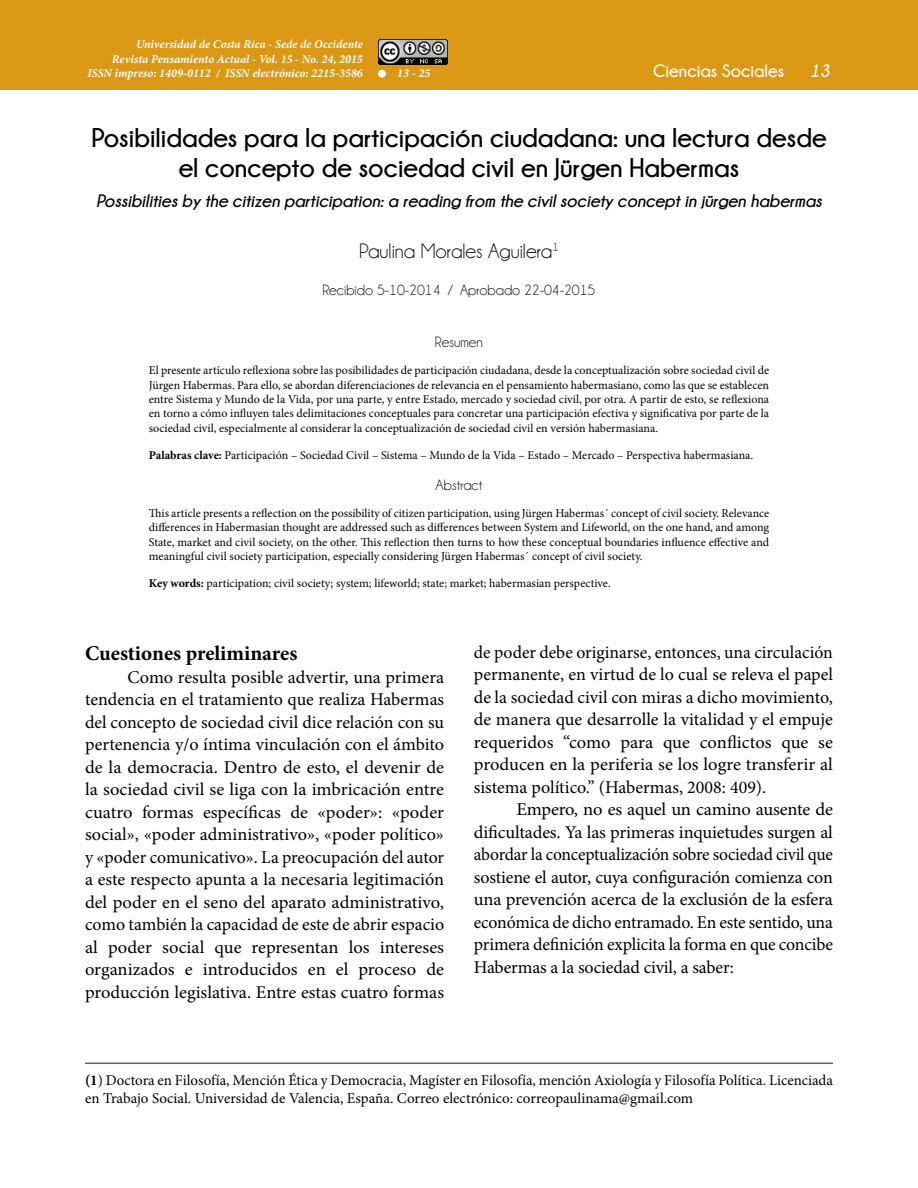
<style>
.page{position:relative;width:918px;height:1188px;background:#fff}
.page>*{position:absolute;margin:0;border:0;box-sizing:border-box;transform-origin:0 0}
.t1{font:700 27px/30px "Champagne&Limousines";color:#000;text-align:center}
.t2{font:21px "Champagne&Limousines";color:#000}
.t3{font:700 21px "Minion Pro";color:#000}
.t4{font:18px/22.5px "Minion Pro";letter-spacing:-.005em;color:#000;text-align:justify}
.t5{font:italic 700 18px "Champagne&Limousines";color:#000}
.t6{font:700 18px "Champagne&Limousines";color:#fff}
.t7{font:italic 700 18px "Champagne&Limousines";color:#fff}
.t8{font:15px/18px "Minion Pro";color:#000}
.t9{font:15px "Champagne&Limousines";color:#000}
.t10{font:12px/14.4px "Minion Pro";color:#000;text-align:justify}
.t11{font:italic 700 12px/14.4px "Minion Pro";color:#fff;text-align:right}
.s1{font-weight:700}
</style>
<div class="page">
<div style="left:0;top:0;width:918px;height:89px;background:#da9814"></div>
<div style="left:378px;top:70px;width:8px;height:8px;background:#fff;border-radius:50%"></div>
<img style="left:378px;top:39px;width:70px;height:25px">
<hr style="left:85px;top:1063px;width:748px;height:1px;background:#636466">
<p class="t11" style="left:87px;top:37px;width:277px">Universidad de Costa Rica - Sede de Occidente<br>Revista Pensamiento Actual - Vol. 15 - No. 24, 2015<br>ISSN impreso: 1409-0112 / ISSN electrónico: 2215-3586</p>
<p class="t11" style="left:397px;top:66px;width:35px">13 - 25</p>
<p class="t6" style="left:653px;top:61px;width:133px">Ciencias Sociales</p>
<p class="t7" style="left:810px;top:61px;width:22px">13</p>
<h1 class="t1" style="left:91px;top:122px;width:737px">Posibilidades para la participación ciudadana: una lectura desde el concepto de sociedad civil en Jürgen Habermas</h1>
<p class="t5" style="left:96px;top:190px;width:727px">Possibilities by the citizen participation: a reading from the civil society concept in jürgen habermas</p>
<p class="t2" style="left:359px;top:239px;width:201px">Paulina Morales Aguilera<sup>1</sup></p>
<p class="t9" style="left:322px;top:281px;width:275px">Recibido 5-10-2014 / Aprobado 22-04-2015</p>
<p class="t9" style="left:435px;top:334px;width:50px">Resumen</p>
<p class="t10" style="left:149px;top:363px;width:622px">El presente artículo reflexiona sobre las posibilidades de participación ciudadana, desde la conceptualización sobre sociedad civil de Jürgen Habermas. Para ello, se abordan diferenciaciones de relevancia en el pensamiento habermasiano, como las que se establecen entre Sistema y Mundo de la Vida, por una parte, y entre Estado, mercado y sociedad civil, por otra. A partir de esto, se reflexiona en torno a cómo influyen tales delimitaciones conceptuales para concretar una participación efectiva y significativa por parte de la sociedad civil, especialmente al considerar la conceptualización de sociedad civil en versión habermasiana.</p>
<p class="t10" style="left:149px;top:448px;width:606px"><span class="s1">Palabras clave:</span> Participación – Sociedad Civil – Sistema – Mundo de la Vida – Estado – Mercado – Perspectiva habermasiana.</p>
<p class="t9" style="left:436px;top:476px;width:48px">Abstract</p>
<p class="t10" style="left:149px;top:506px;width:622px">This article presents a reflection on the possibility of citizen participation, using Jürgen Habermas´ concept of civil society. Relevance differences in Habermasian thought are addressed such as differences between System and Lifeworld, on the one hand, and among State, market and civil society, on the other. This reflection then turns to how these conceptual boundaries influence effective and meaningful civil society participation, especially considering Jürgen Habermas´ concept of civil society.</p>
<p class="t10" style="left:149px;top:576px;width:463px"><span class="s1">Key words:</span> participation; civil society; system; lifeworld; state; market; habermasian perspective.</p>
<p class="t3" style="left:85px;top:639px;width:214px">Cuestiones preliminares</p>
<p class="t4" style="left:85px;top:666px;width:361px;text-indent:43px">Como resulta posible advertir, una primera tendencia en el tratamiento que realiza Habermas del concepto de sociedad civil dice relación con su pertenencia y/o íntima vinculación con el ámbito de la democracia. Dentro de esto, el devenir de la sociedad civil se liga con la imbricación entre cuatro formas específicas de «poder»: «poder social», «poder administrativo», «poder político» y «poder comunicativo». La preocupación del autor a este respecto apunta a la necesaria legitimación del poder en el seno del aparato administrativo, como también la capacidad de este de abrir espacio al poder social que representan los intereses organizados e introducidos en el proceso de producción legislativa. Entre estas cuatro formas</p>
<p class="t4" style="left:474px;top:641px;width:361px">de poder debe originarse, entonces, una circulación permanente, en virtud de lo cual se releva el papel de la sociedad civil con miras a dicho movimiento, de manera que desarrolle la vitalidad y el empuje requeridos “como para que conflictos que se producen en la periferia se los logre transferir al sistema político.” (Habermas, 2008: 409).</p>
<p class="t4" style="left:474px;top:798px;width:361px;text-indent:43px">Empero, no es aquel un camino ausente de dificultades. Ya las primeras inquietudes surgen al abordar la conceptualización sobre sociedad civil que sostiene el autor, cuya configuración comienza con una prevención acerca de la exclusión de la esfera económica de dicho entramado. En este sentido, una primera definición explicita la forma en que concibe Habermas a la sociedad civil, a saber:</p>
<p class="t8" style="left:85px;top:1071px;width:750px"><span class="s1">(1</span>) Doctora en Filosofía, Mención Ética y Democracia, Magíster en Filosofía, mención Axiología y Filosofía Política. Licenciada en Trabajo Social. Universidad de Valencia, España. Correo electrónico: correopaulinama@gmail.com</p>
</div>
